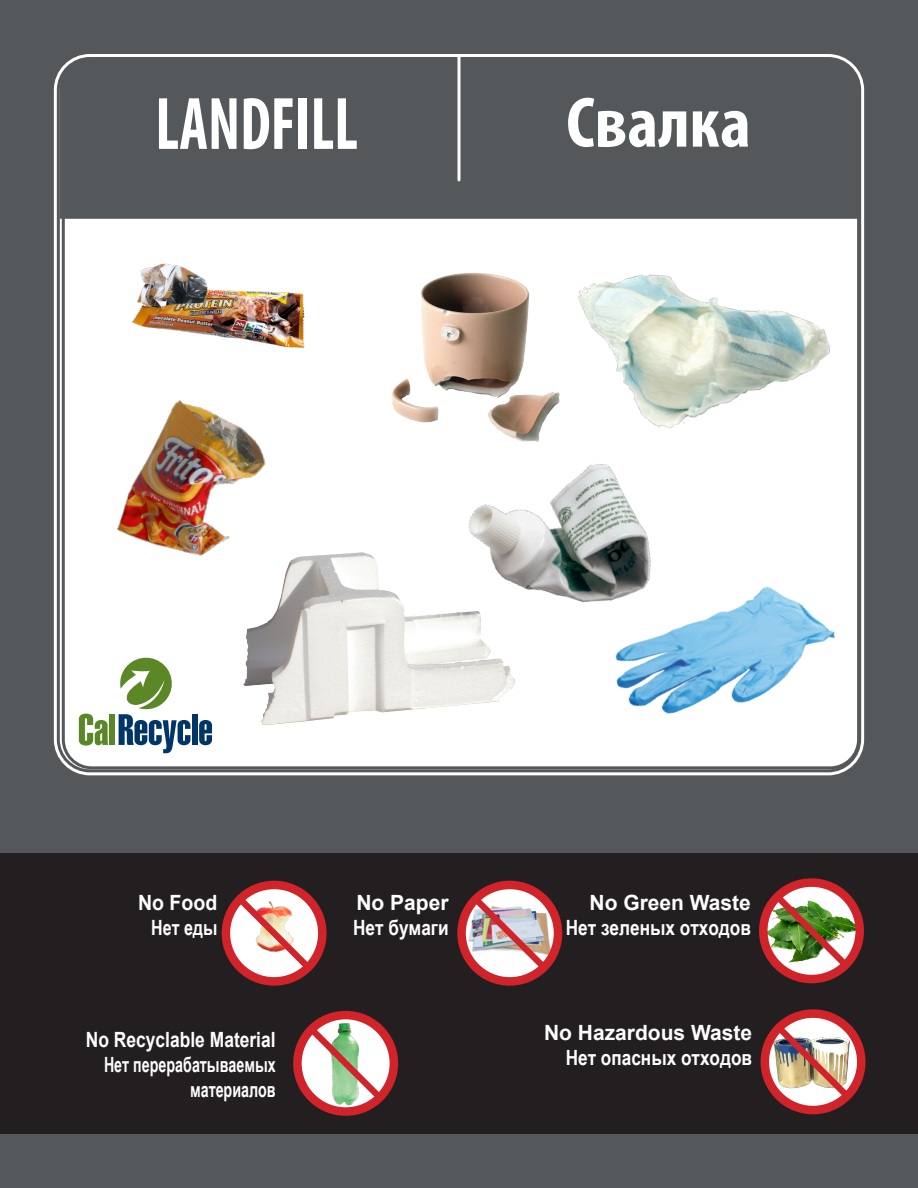
<style>
.page{position:relative;width:918px;height:1188px;background:#54585a}
.page>*{position:absolute;margin:0;border:0;box-sizing:border-box;transform-origin:0 0}
.Bottom_Red_Circles_C{font:700 condensed 75px "Myriad Pro";color:#fff;scale:.83 1}
.Bottom_Red_Circles_C-2{font:700 condensed 72px "Myriad Pro";color:#fff}
.Bottom_Red_Circles_C-3{font:700 21px/25.2px "Arial Narrow";color:#fff;text-align:right}
.Bottom_Red_Circles_C-4{font:700 21px/25.2px "Arial Narrow";color:#fff;text-align:right;scale:.83 1}
.Bottom_Red_Circles_C-5{font:700 21px/25.2px "Arial";color:#fff;text-align:right;scale:.93 1}
.s1{font-family:"Arial Narrow"}
.s2{font-family:"Arial"}
</style>
<div class="page">
<div style="left:63px;top:62px;width:796px;height:706px;background:#fff;border-radius:29px"></div>
<div style="left:58px;top:57px;width:802px;height:163px;background:#54585a"></div>
<hr style="left:458px;top:56px;width:2px;height:124px;background:#fff">
<div style="left:0;top:853px;width:918px;height:281px;background:#231f20"></div>
<div style="left:761px;top:1009px;width:105px;height:105px;border:9px solid #d1232a;border-radius:50%"></div>
<div style="left:293px;top:1011px;width:105px;height:105px;border:9px solid #d1232a;border-radius:50%"></div>
<div style="left:222px;top:881px;width:105px;height:105px;border:9px solid #d1232a;border-radius:50%"></div>
<div style="left:457px;top:881px;width:105px;height:105px;border:9px solid #d1232a;border-radius:50%"></div>
<div style="left:759px;top:878px;width:105px;height:105px;border:9px solid #d1232a;border-radius:50%"></div>
<img style="left:764px;top:1015px;width:96px;height:95px">
<img style="left:771px;top:1019px;width:85px;height:85px">
<svg style="left:303px;top:1021px;width:85px;height:85px;background:#d2baaf"></svg>
<svg style="left:232px;top:891px;width:85px;height:85px;background:#eabdba"></svg>
<img style="left:467px;top:891px;width:85px;height:85px">
<img style="left:769px;top:888px;width:85px;height:85px">
<svg style="left:79px;top:714px;width:29px;height:32px"></svg>
<div style="left:109px;top:714px;width:6px;height:31px;background:#5c8727"></div>
<svg style="left:119px;top:657px;width:71px;height:96px"></svg>
<div style="left:192px;top:714px;width:6px;height:31px;background:#003667"></div>
<svg style="left:199px;top:720px;width:13px;height:25px"></svg>
<img style="left:578px;top:274px;width:252px;height:137px">
<img style="left:576px;top:532px;width:289px;height:244px">
<img style="left:117px;top:400px;width:149px;height:156px">
<img style="left:392px;top:273px;width:168px;height:150px">
<img style="left:132px;top:263px;width:173px;height:85px">
<img style="left:243px;top:552px;width:272px;height:173px">
<img style="left:432px;top:395px;width:275px;height:253px">
<p class="Bottom_Red_Circles_C" style="left:155px;top:77px;width:245px">LANDFILL</p>
<p class="Bottom_Red_Circles_C-2" style="left:566px;top:78px;width:186px">Свалка</p>
<p class="Bottom_Red_Circles_C-5" style="left:138px;top:890px;width:87px">No Food<br><span class="s1">Нет еды</span></p>
<p class="Bottom_Red_Circles_C-3" style="left:353px;top:889px;width:97px;text-align:left"><span class="s2">No Paper<br></span>Нет бумаги</p>
<p class="Bottom_Red_Circles_C-4" style="left:86px;top:1026px;width:230px"><span class="s2">No Recyclable Material<br></span>Нет перерабатываемых материалов</p>
<p class="Bottom_Red_Circles_C-3" style="left:566px;top:889px;width:187px"><span class="s2">No Green Waste<br></span>Нет зеленых отходов</p>
<p class="Bottom_Red_Circles_C-3" style="left:544px;top:1019px;width:210px"><span class="s2">No Hazardous Waste<br></span>Нет опасных отходов</p>
</div>
